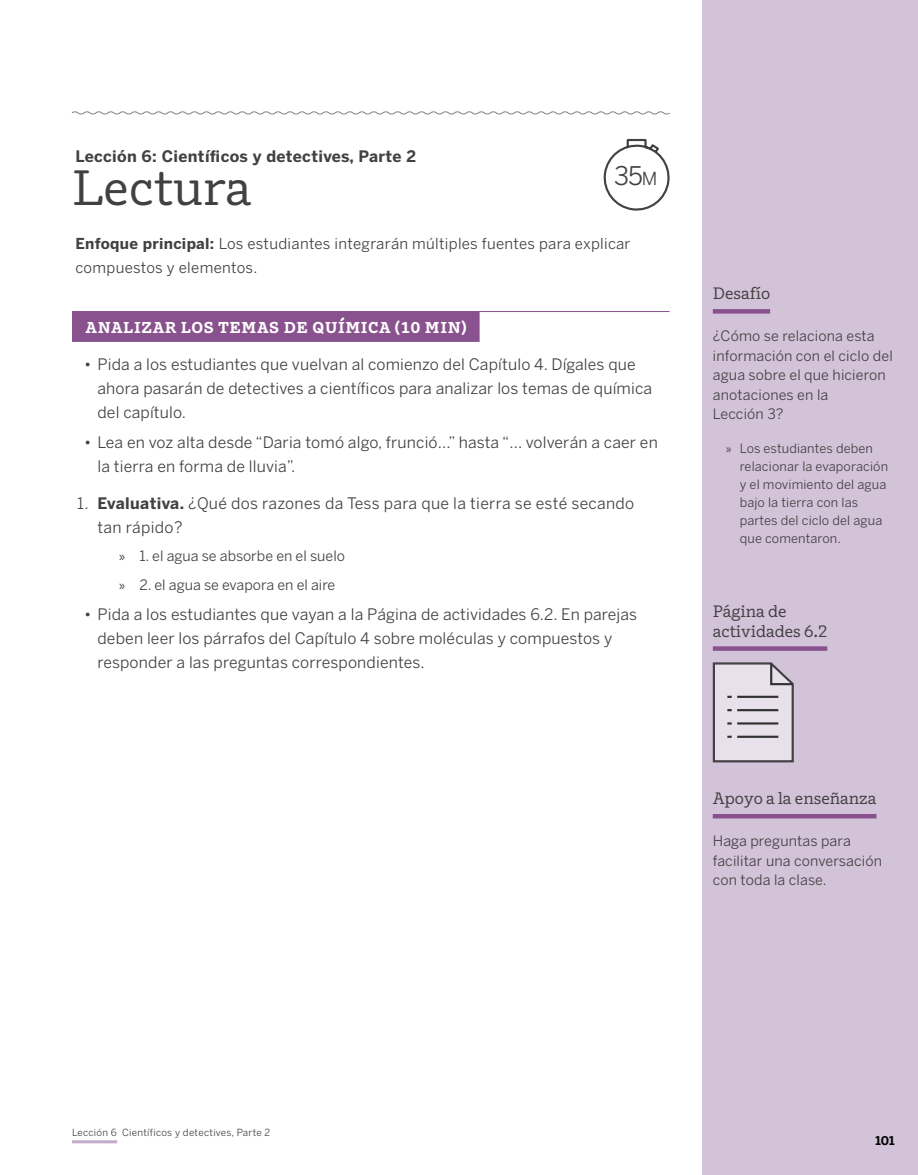
<style>
.page{position:relative;width:918px;height:1175px;background:#fff}
.page>*{position:absolute;margin:0;border:0;box-sizing:border-box;transform-origin:0 0}
.t1{font:49.5px "Amplify";color:#414042}
.t2{font:25.5px "Benton Sans";color:#414042}
.t3{font:16.5px/19.8px "Amplify";color:#414042}
.t4{font:15.75px/24px "Benton Sans";letter-spacing:.01em;color:#414042}
.t5{font:700 15.75px "Benton Sans";letter-spacing:.02em;color:#414042}
.t6{font:700 15.75px "Amplify";letter-spacing:.04em;color:#fff}
.t7{font:15px/24px "Benton Sans";letter-spacing:.02em;color:#414042}
.t8{font:14.25px/19.5px "Benton Sans";letter-spacing:.01em;color:#414042}
.t9{font:12.75px/18px "Benton Sans";letter-spacing:.01em;color:#414042}
.t10{font:700 12px "Benton Sans";color:#000}
.t11{font:9.75px "Benton Sans";letter-spacing:.03em;color:#414042}
.s1{font-weight:700}
.s2{font-size:17.85px}
.s3{font-family:"Myriad Pro"}
</style>
<div class="page">
<div style="left:702px;top:0;width:216px;height:1174px;background:#d3c3d9"></div>
<hr style="left:72px;top:1140px;width:45px;height:3px;background:#c3aac9">
<svg style="left:71px;top:111px;width:599px;height:4px"></svg>
<hr style="left:72px;top:311px;width:598px;height:1px;background:#89528e">
<div style="left:72px;top:312px;width:408px;height:30px;background:#89528e"></div>
<svg style="left:603px;top:138px;width:67px;height:73px"></svg>
<hr style="left:713px;top:309px;width:57px;height:4px;background:#89528e">
<div style="left:713px;top:646px;width:114px;height:5px;background:#89528e"></div>
<hr style="left:713px;top:814px;width:164px;height:4px;background:#89528e">
<svg style="left:713px;top:662px;width:81px;height:100px;background:#cfc8d2"></svg>
<hr style="left:737px;top:695px;width:41px;height:3px;background:#333">
<p class="t5" style="left:76px;top:147px;width:342px">Lección 6: Científicos y detectives, Parte 2</p>
<h1 class="t1" style="left:72px;top:158px;width:181px">Lectura</h1>
<p class="t7" style="left:76px;top:232px;width:557px"><span class="s1">Enfoque principal:</span> Los estudiantes integrarán múltiples fuentes para explicar compuestos y elementos.</p>
<h2 class="t2" style="left:614px;top:160px;width:45px">35<span class="s2">m</span></h2>
<p class="t6" style="left:86px;top:317px;width:383px">ANALIZAR LOS TEMAS DE QUÍMICA (10 MIN)</p>
<p class="t4" style="left:98px;top:352px;width:556px;text-indent:-13px">• Pida a los estudiantes que vuelvan al comienzo del Capítulo 4. Dígales que ahora pasarán de detectives a científicos para analizar los temas de química del capítulo.</p>
<p class="t4" style="left:98px;top:430px;width:562px;text-indent:-13px">• Lea en voz alta desde “Daria tomó algo, frunció...” hasta “... volverán a caer en la tierra en forma de lluvia”.</p>
<p class="t4" style="left:98px;top:491px;width:538px;text-indent:-20px">1. <span class="s1">Evaluativa.</span> ¿Qué dos razones da Tess para que la tierra se esté secando tan rápido?</p>
<p class="t8" style="left:119px;top:541px;width:227px;line-height:28.5px"><span class="s3">»</span> 1. el agua se absorbe en el suelo <span class="s3">»</span> 2. el agua se evapora en el aire</p>
<p class="t4" style="left:97px;top:602px;width:541px;text-indent:-13px">• Pida a los estudiantes que vayan a la Página de actividades 6.2. En parejas deben leer los párrafos del Capítulo 4 sobre moléculas y compuestos y responder a las preguntas correspondientes.</p>
<p class="t3" style="left:713px;top:283px;width:59px">Desafío</p>
<p class="t8" style="left:713px;top:326px;width:181px">¿Cómo se relaciona esta información con el ciclo del agua sobre el que hicieron anotaciones en la<br>Lección 3?</p>
<p class="t9" style="left:740px;top:439px;width:150px;text-indent:-14px"><span class="s3">»</span> Los estudiantes deben relacionar la evaporación y el movimiento del agua bajo la tierra con las partes del ciclo del agua que comentaron.</p>
<p class="t3" style="left:713px;top:601px;width:116px">Página de actividades 6.2</p>
<p class="t3" style="left:713px;top:788px;width:165px">Apoyo a la enseñanza</p>
<p class="t8" style="left:713px;top:831px;width:171px">Haga preguntas para facilitar una conversación con toda la clase.</p>
<p class="t11" style="left:72px;top:1126px;width:200px">Lección 6 Científicos y detectives, Parte 2</p>
<p class="t10" style="left:875px;top:1133px;width:21px">101</p>
</div>
